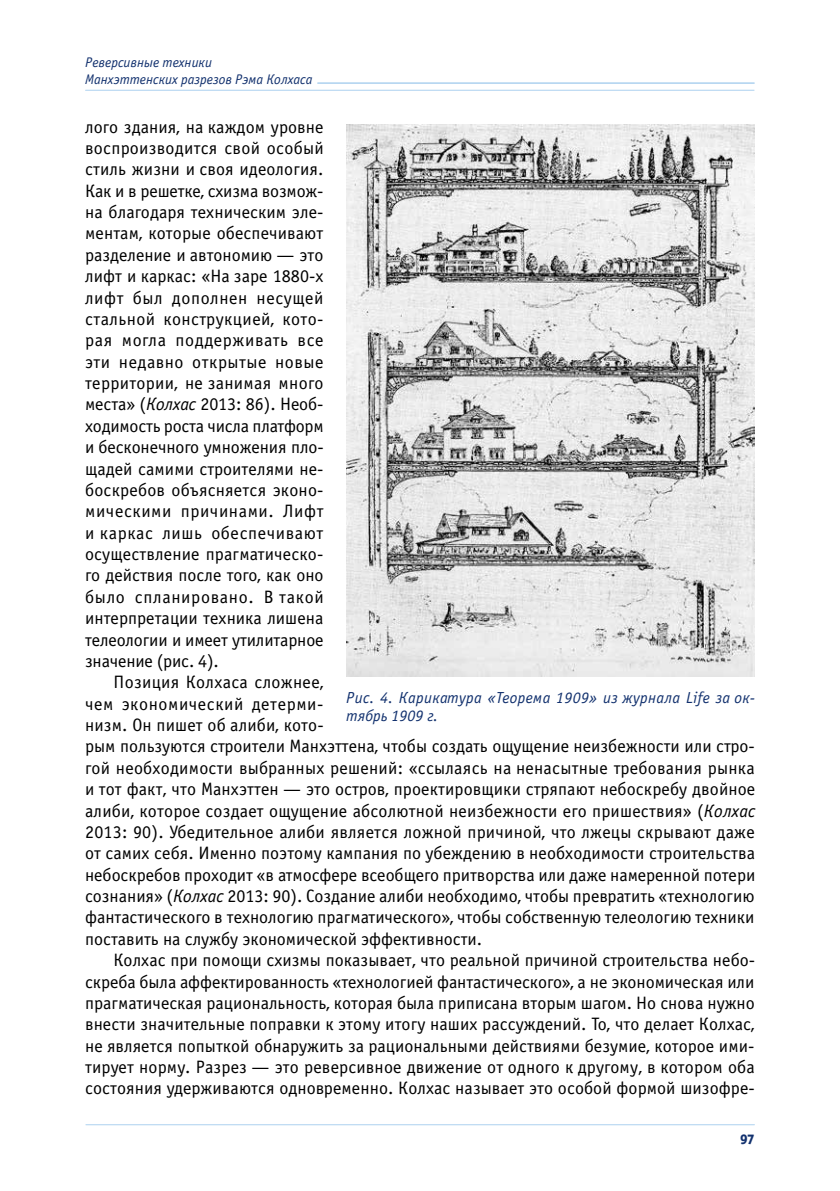
<style>
.page{position:relative;width:840px;height:1191px;background:#fff}
.page>*{position:absolute;margin:0;border:0;box-sizing:border-box;transform-origin:0 0}
.t1{font:18px/21.4px "Officina Sans C";letter-spacing:.005em;color:#000;text-align:justify}
.t2{font:italic 16px/18px "Officina Sans C";letter-spacing:.02em;color:#12316e}
.t3{font:italic 14px/16.8px "Officina Sans C";color:#12316e}
.t4{font:14px "Officina Sans Extra Bold C";color:#12316e}
.s1{font-style:italic}
</style>
<div class="page">
<img style="left:346px;top:125px;width:408px;height:552px">
<hr style="left:85px;top:90px;width:668px;height:1px;background:#add1ef">
<hr style="left:317px;top:82px;width:436px;height:2px;background:#add1ef">
<hr style="left:86px;top:1124px;width:668px;height:1px;background:#add1ef">
<p class="t3" style="left:85px;top:54px;width:229px">Реверсивные техники<br>Mанхэттенских разрезов Pэма Колхаса</p>
<p class="t1" style="left:85px;top:116px;width:240px">лого здания, на каждом уровне воспроизводится свой особый стиль жизни и своя идеология.<br>Как и в решетке, схизма возмож&shy;на благодаря техническим эле&shy;ментам, которые обеспечивают разделение и автономию — это лифт и каркас: «На заре 1880-х лифт был дополнен несущей стальной конструкцией, кото&shy;рая могла поддерживать все эти недавно открытые новые территории, не занимая много места» (<span class="s1">Колхас</span> 2013: 86). Необ&shy;ходимость роста числа платформ и бесконечного умножения пло&shy;щадей самими строителями не&shy;боскребов объясняется эконо&shy;мическими причинами. Лифт и каркас лишь обеспечивают осуществление прагматическо&shy;го действия после того, как оно было спланировано. В такой интерпретации техника лишена телеологии и имеет утилитарное значение (рис. 4).</p>
<p class="t1" style="left:85px;top:672px;width:671px;text-align:left;text-indent:28px">Позиция Колхаса сложнее,<br>чем экономический детерми-<br>низм. Он пишет об алиби, кото-<br>рым пользуются строители Манхэттена, чтобы создать ощущение неизбежности или стро&shy;гой необходимости выбранных решений: «ссылаясь на ненасытные требования рынка и тот факт, что Манхэттен — это остров, проектировщики стряпают небоскребу двойное алиби, которое создает ощущение абсолютной неизбежности его пришествия» (<span class="s1">Колхас </span>2013: 90). Убедительное алиби является ложной причиной, что лжецы скрывают даже от самих себя. Именно поэтому кампания по убеждению в необходимости строительства небоскребов проходит «в атмосфере всеобщего притворства или даже намеренной потери сознания» (<span class="s1">Колхас</span> 2013: 90). Создание алиби необходимо, чтобы превратить «технологию фантастического в технологию прагматического», чтобы собственную телеологию техники поставить на службу экономической эффективности.</p>
<p class="t1" style="left:85px;top:949px;width:671px;text-indent:28px">Колхас при помощи схизмы показывает, что реальной причиной строительства небо&shy;скреба была аффектированность «технологией фантастического», а не экономическая или прагматическая рациональность, которая была приписана вторым шагом. Но снова нужно внести значительные поправки к этому итогу наших рассуждений. То, что делает Колхас, не является попыткой обнаружить за рациональными действиями безумие, которое ими&shy;тирует норму. Разрез — это реверсивное движение от одного к другому, в котором оба состояния удерживаются одновременно. Колхас называет это особой формой шизофре-</p>
<p class="t2" style="left:346px;top:688px;width:410px">Рис. 4. Карикатура «Теорема 1909» из журнала Life за ок&shy;тябрь 1909 г.</p>
<p class="t4" style="left:739px;top:1130px;width:16px">97</p>
</div>
